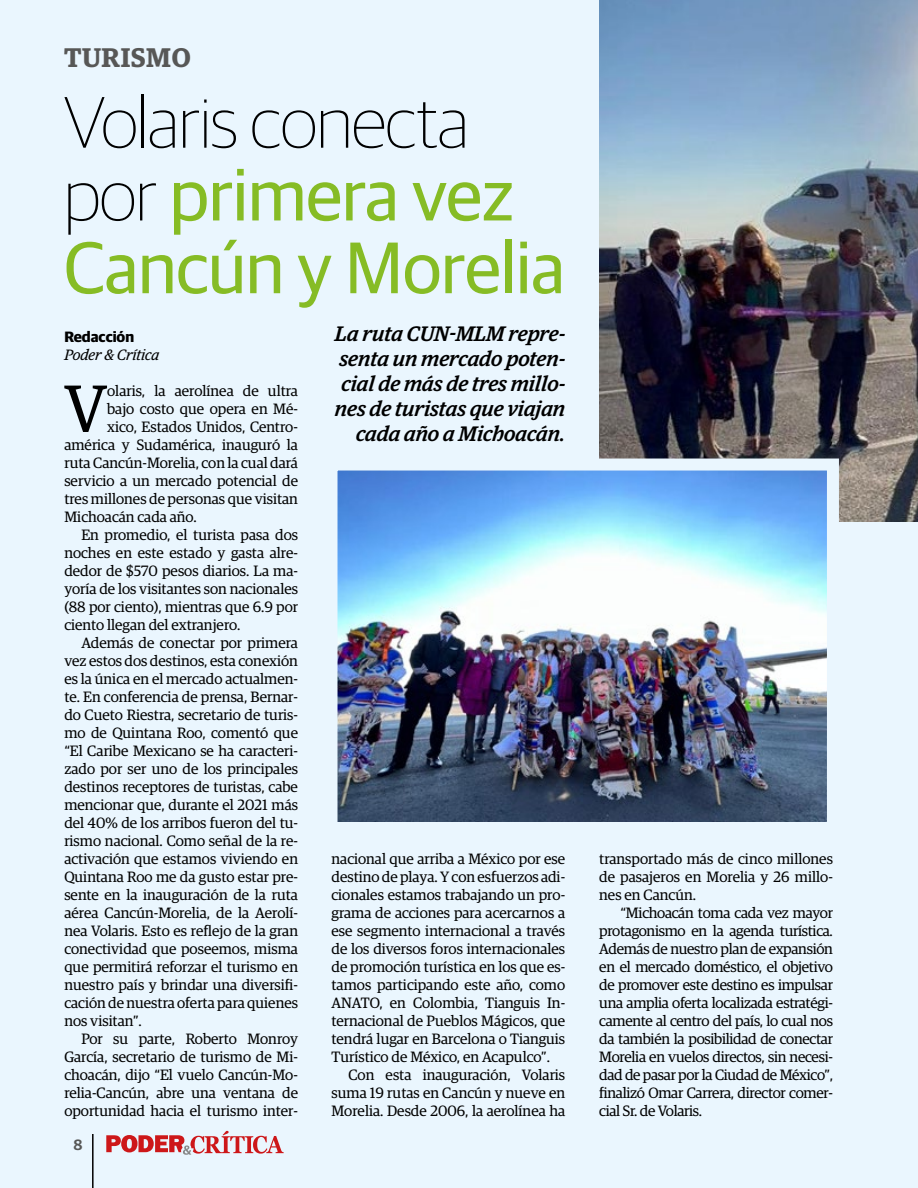
<style>
.page{position:relative;width:918px;height:1188px;background:#eaf6fe}
.page>*{position:absolute;margin:0;border:0;box-sizing:border-box;transform-origin:0 0}
.t1{font:73.05px/72.8px "Guardian Sans";letter-spacing:-.01em;color:#86bc25}
.t2{font:66.9px "Guardian Egyp";color:#000}
.t3{font:600 27px "Guardian Egyp";letter-spacing:.02em;color:#575756}
.t4{font:italic 500 21px/25.2px "Guardian Egyp";color:#000;text-align:right}
.t5{font:15px/18px "Guardian Egyp";color:#000;text-align:justify}
.t6{font:italic 15px "Guardian Egyp";color:#000}
.t7{font:700 15px "Guardian Sans";color:#000}
.t8{font:600 15px "Guardian Sans";color:#575756}
.s1{font-weight:100;color:#000}
</style>
<div class="page">
<svg style="left:106px;top:1131px;width:178px;height:24px"></svg>
<hr style="left:92px;top:1134px;width:2px;height:54px;background:#000">
<img style="left:599px;top:0;width:319px;height:522px">
<img style="left:339px;top:472px;width:487px;height:349px">
<div style="left:326px;top:459px;width:513px;height:375px;border:12px solid #eaf6fe"></div>
<h3 class="t3" style="left:64px;top:38px;width:128px">TURISMO</h3>
<h1 class="t1" style="left:64px;top:81px;width:503px"><span class="s1">Volaris conecta por</span> primera vez<br>Cancún y Morelia</h1>
<p class="t7" style="left:64px;top:326px;width:71px">Redacción</p>
<p class="t6" style="left:64px;top:345px;width:96px">Poder &amp; Crítica</p>
<h2 class="t2" style="left:64px;top:363px;width:44px">V</h2>
<p class="t5" style="left:107px;top:381px;width:192px">olaris, la aerolínea de ultra</p>
<p class="t5" style="left:107px;top:399px;width:192px">bajo costo que opera en Mé-</p>
<p class="t5" style="left:107px;top:417px;width:192px">xico, Estados Unidos, Centro-</p>
<p class="t5" style="left:64px;top:435px;width:235px">américa y Sudamérica, inauguró la</p>
<p class="t5" style="left:64px;top:453px;width:235px">ruta Cancún-Morelia, con la cual dará</p>
<p class="t5" style="left:64px;top:471px;width:235px">servicio a un mercado potencial de</p>
<p class="t5" style="left:64px;top:489px;width:235px">tres millones de personas que visitan</p>
<p class="t5" style="left:64px;top:507px;width:134px">Michoacán cada año.</p>
<p class="t5" style="left:81px;top:525px;width:218px">En promedio, el turista pasa dos</p>
<p class="t5" style="left:64px;top:543px;width:235px">noches en este estado y gasta alre-</p>
<p class="t5" style="left:64px;top:561px;width:235px">dedor de $570 pesos diarios. La ma-</p>
<p class="t5" style="left:64px;top:579px;width:235px">yoría de los visitantes son nacionales</p>
<p class="t5" style="left:64px;top:597px;width:235px">(88 por ciento), mientras que 6.9 por</p>
<p class="t5" style="left:64px;top:615px;width:177px">ciento llegan del extranjero.</p>
<p class="t5" style="left:81px;top:633px;width:218px">Además de conectar por primera</p>
<p class="t5" style="left:64px;top:651px;width:235px">vez estos dos destinos, esta conexión</p>
<p class="t5" style="left:64px;top:669px;width:235px">es la única en el mercado actualmen-</p>
<p class="t5" style="left:64px;top:687px;width:235px">te. En conferencia de prensa, Bernar-</p>
<p class="t5" style="left:64px;top:705px;width:235px">do Cueto Riestra, secretario de turis-</p>
<p class="t5" style="left:64px;top:723px;width:235px">mo de Quintana Roo, comentó que</p>
<p class="t5" style="left:64px;top:741px;width:235px">“El Caribe Mexicano se ha caracteri-</p>
<p class="t5" style="left:64px;top:759px;width:235px">zado por ser uno de los principales</p>
<p class="t5" style="left:64px;top:777px;width:235px">destinos receptores de turistas, cabe</p>
<p class="t5" style="left:64px;top:795px;width:235px">mencionar que, durante el 2021 más</p>
<p class="t5" style="left:64px;top:813px;width:235px">del 40% de los arribos fueron del tu-</p>
<p class="t5" style="left:64px;top:831px;width:235px">rismo nacional. Como señal de la re-</p>
<p class="t5" style="left:64px;top:849px;width:235px">activación que estamos viviendo en</p>
<p class="t5" style="left:64px;top:867px;width:235px">Quintana Roo me da gusto estar pre-</p>
<p class="t5" style="left:64px;top:885px;width:235px">sente en la inauguración de la ruta</p>
<p class="t5" style="left:64px;top:903px;width:235px">aérea Cancún-Morelia, de la Aerolí-</p>
<p class="t5" style="left:64px;top:921px;width:235px">nea Volaris. Esto es reflejo de la gran</p>
<p class="t5" style="left:64px;top:939px;width:235px">conectividad que poseemos, misma</p>
<p class="t5" style="left:64px;top:957px;width:235px">que permitirá reforzar el turismo en</p>
<p class="t5" style="left:64px;top:975px;width:235px">nuestro país y brindar una diversifi-</p>
<p class="t5" style="left:64px;top:993px;width:235px">cación de nuestra oferta para quienes</p>
<p class="t5" style="left:64px;top:1011px;width:79px">nos visitan”.</p>
<p class="t5" style="left:81px;top:1029px;width:218px">Por su parte, Roberto Monroy</p>
<p class="t5" style="left:64px;top:1047px;width:235px">García, secretario de turismo de Mi-</p>
<p class="t5" style="left:64px;top:1065px;width:235px">choacán, dijo “El vuelo Cancún-Mo-</p>
<p class="t5" style="left:64px;top:1083px;width:235px">relia-Cancún, abre una ventana de</p>
<p class="t5" style="left:64px;top:1101px;width:235px">oportunidad hacia el turismo inter-</p>
<p class="t8" style="left:73px;top:1134px;width:11px">8</p>
<h3 class="t4" style="left:335px;top:319px;width:232px">La ruta CUN-MLM repre&shy;senta un mercado poten&shy;cial de más de tres millo&shy;nes de turistas que viajan cada año a Michoacán.</h3>
<p class="t5" style="left:332px;top:849px;width:235px">nacional que arriba a México por ese destino de playa. Y con esfuerzos adi&shy;cionales estamos trabajando un pro&shy;grama de acciones para acercarnos a ese segmento internacional a través de los diversos foros internacionales de promoción turística en los que es&shy;tamos participando este año, como ANATO, en Colombia, Tianguis In&shy;ternacional de Pueblos Mágicos, que tendrá lugar en Barcelona o Tianguis Turístico de México, en Acapulco”.</p>
<p class="t5" style="left:332px;top:1065px;width:235px;text-indent:17px">Con esta inauguración, Volaris suma 19 rutas en Cancún y nueve en Morelia. Desde 2006, la aerolínea ha</p>
<p class="t5" style="left:599px;top:849px;width:235px">transportado más de cinco millones de pasajeros en Morelia y 26 millo&shy;nes en Cancún.</p>
<p class="t5" style="left:599px;top:903px;width:235px;text-indent:21px">“Michoacán toma cada vez mayor protagonismo en la agenda turística.<br>Además de nuestro plan de expansión en el mercado doméstico, el objetivo de promover este destino es impulsar una amplia oferta localizada estratégi&shy;camente al centro del país, lo cual nos da también la posibilidad de conectar Morelia en vuelos directos, sin necesi&shy;dad de pasar por la Ciudad de México”, finalizó Omar Carrera, director comer&shy;cial Sr. de Volaris.</p>
</div>
